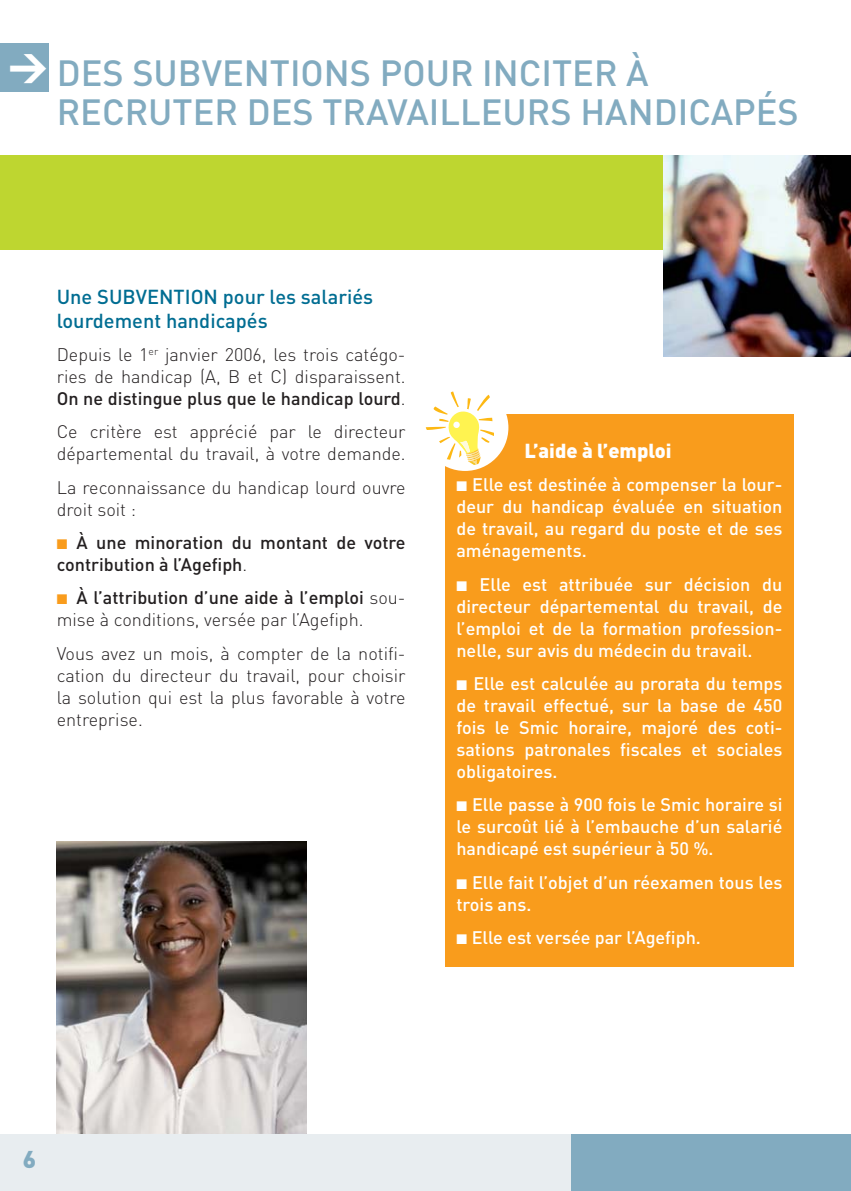
<style>
.page{position:relative;width:851px;height:1191px;background:#fff}
.page>*{position:absolute;margin:0;border:0;box-sizing:border-box;transform-origin:0 0}
.t1{font:900 38.6px "DIN";color:#fff}
.t2{font:500 36px/39px "DIN";color:#82abc0}
.t3{font:900 24px "DIN";color:#82abc0}
.t4{font:500 20px/24px "DIN";color:#006d92}
.t5{font:900 20px "DIN";color:#fff}
.t6{font:500 18px/22px "DIN";color:#fff;text-align:justify}
.t7{font:300 18px/22px "DIN";color:#231f20}
.t8{font:500 18px/22px "DIN";color:#231f20}
.s1{font-weight:500}
.s2{color:#f99c1c}
.s3{font-weight:300}
</style>
<div class="page">
<img style="left:57px;top:841px;width:249px;height:293px">
<div style="left:0;top:155px;width:714px;height:94px;background:#bed630"></div>
<div style="left:0;top:1134px;width:850px;height:57px;background:#e8edf0"></div>
<div style="left:0;top:44px;width:48px;height:48px;background:#82abc0"></div>
<div style="left:571px;top:1134px;width:279px;height:57px;background:#82abc0"></div>
<img style="left:663px;top:155px;width:187px;height:201px">
<div style="left:445px;top:414px;width:348px;height:552px;background:#f99c1c"></div>
<div style="left:421px;top:384px;width:87px;height:87px;background:#fff;border-radius:50%"></div>
<svg style="left:425px;top:391px;width:68px;height:73px"></svg>
<div style="left:453px;top:421px;width:7px;height:7px;background:#fff;border-radius:3px"></div>
<h1 class="t1" style="left:8px;top:49px;width:41px">&gt;</h1>
<h2 class="t2" style="left:57px;top:56px;width:743px">DES SUBVENTIONS POUR INCITER À<br>RECRUTER DES TRAVAILLEURS HANDICAPÉS</h2>
<p class="t4" style="left:57px;top:286px;width:318px">Une SUBVENTION pour les salariés lourdement handicapés</p>
<p class="t7" style="left:57px;top:345px;width:350px;text-align:justify">Depuis le 1<sup>er</sup> janvier 2006, les trois catégo&shy;ries de handicap (A, B et C) disparaissent.<br><span class="s1">On ne distingue plus que le handicap lourd</span>.</p>
<p class="t7" style="left:57px;top:423px;width:350px">Ce critère est apprécié par le directeur départemental du travail, à votre demande.</p>
<p class="t7" style="left:57px;top:478px;width:350px">La reconnaissance du handicap lourd ouvre droit soit :</p>
<p class="t8" style="left:57px;top:533px;width:350px"><span class="s2">■</span> À une minoration du montant de votre contribution à l’Agefiph<span class="s3">.</span></p>
<p class="t7" style="left:57px;top:589px;width:350px"><span class="s2">■</span> <span class="s1">À l’attribution d’une aide à l’emploi</span> sou&shy;mise à conditions, versée par l’Agefiph.</p>
<p class="t7" style="left:57px;top:644px;width:350px;text-align:justify">Vous avez un mois, à compter de la notifi&shy;cation du directeur du travail, pour choisir la solution qui est la plus favorable à votre entreprise.</p>
<p class="t5" style="left:524px;top:442px;width:149px">L’aide à l’emploi</p>
<p class="t6" style="left:456px;top:475px;width:327px">■ Elle est destinée à compenser la lour&shy;deur du handicap évaluée en situation de travail, au regard du poste et de ses aménagements.</p>
<p class="t6" style="left:456px;top:574px;width:327px">■ Elle est attribuée sur décision du directeur départemental du travail, de l’emploi et de la formation profession&shy;nelle, sur avis du médecin du travail.</p>
<p class="t6" style="left:456px;top:673px;width:327px">■ Elle est calculée au prorata du temps de travail effectué, sur la base de 450 fois le Smic horaire, majoré des coti&shy;sations patronales fiscales et sociales obligatoires.</p>
<p class="t6" style="left:456px;top:795px;width:327px">■ Elle passe à 900 fois le Smic horaire si le surcoût lié à l’embauche d’un salarié handicapé est supérieur à 50 %.</p>
<p class="t6" style="left:456px;top:872px;width:327px">■ Elle fait l’objet d’un réexamen tous les trois ans.</p>
<p class="t6" style="left:456px;top:927px;width:246px">■ Elle est versée par l’Agefiph.</p>
<h3 class="t3" style="left:23px;top:1148px;width:15px">6</h3>
</div>
